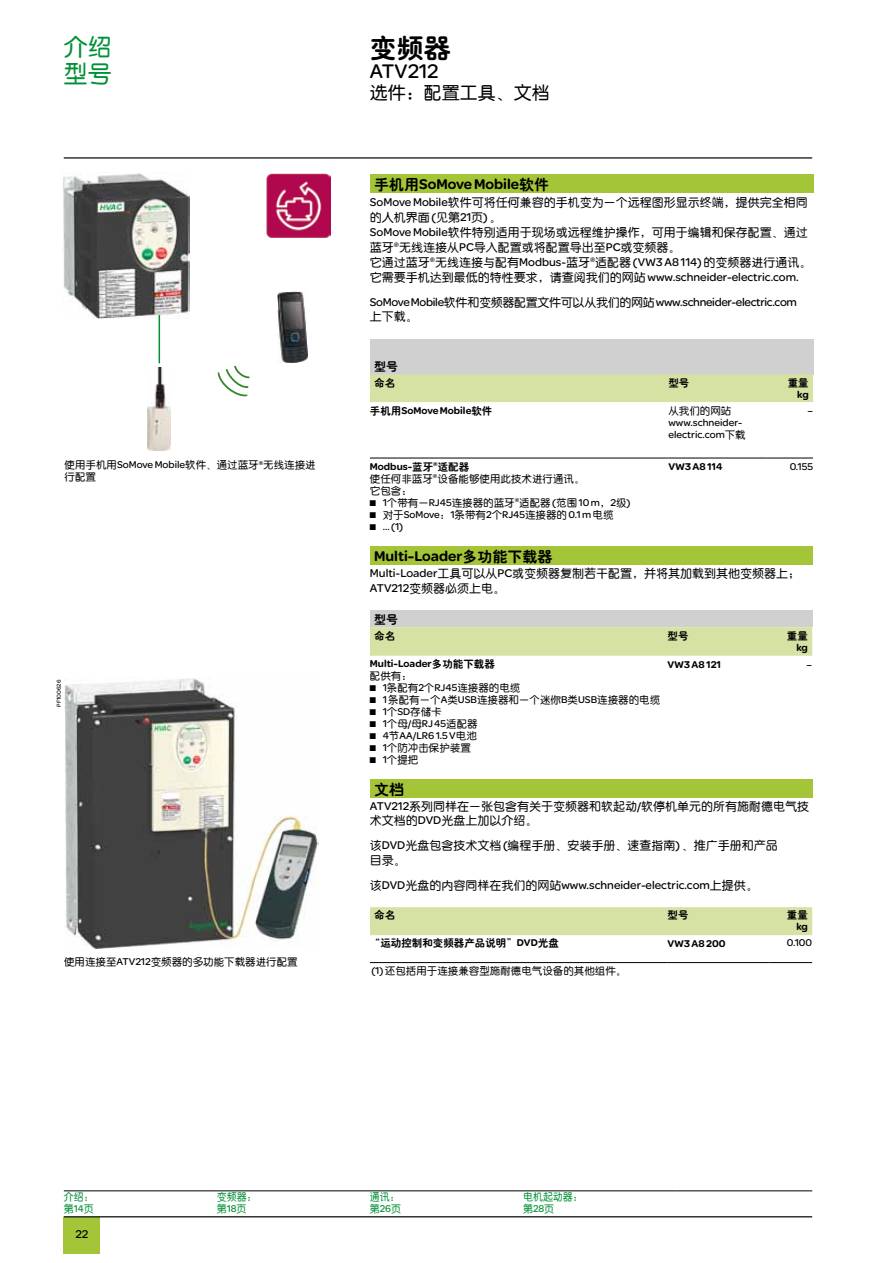
<style>
.page{position:relative;width:893px;height:1263px;background:#fff}
.page>*{position:absolute;margin:0;border:0;box-sizing:border-box;transform-origin:0 0}
.t1{font:27px "H Ye 4 gj";color:#000}
.t2{font:24px/27px "H Ye 3 gj";color:#009036}
.t3{font:21px "SE Optimist";color:#000}
.t4{font:18px "H Ye 3 gj";color:#000}
.t5{font:900 15px "SE Optimist";color:#000}
.t6{font:15px "H Ye 4 gj";color:#000}
.t7{font:12px/15px "H Ye 3 gj";color:#000}
.t8{font:12px/24.9px "SE Optimist";letter-spacing:-.025em;color:#000}
.t9{font:12px "SE Optimist";color:#000}
.t10{font:12px "H Ye 4 gj";color:#000}
.t11{font:10.5px/12px "H Ye 3 gj";color:#000}
.t12{font:10.5px/12px "SE Optimist";color:#000}
.t13{font:900 10.5px "SE Optimist";color:#000}
.t14{font:10.5px "H Ye 4 gj";color:#000}
.t15{font:10.5px/12px "H Ye 3 gj";color:#009036;scale:.95 1}
.t16{font:6px "SE Optimist";color:#000}
.s1{font-family:"SE Optimist"}
.s2{font-family:"H Ye 4 gj";font-weight:400}
.s3{font-family:"H Ye 3 gj"}
.s4{font-family:"Graph Sch"}
.s5{font-family:"SE Optimist";font-weight:900}
</style>
<div class="page">
<hr style="left:64px;top:157px;width:748px;height:2px;background:#000">
<div style="left:64px;top:1217px;width:36px;height:37px;background:#a4c537"></div>
<hr style="left:64px;top:1216px;width:748px;height:1px;background:#000">
<hr style="left:676px;top:1190px;width:136px;height:1px;background:#000">
<hr style="left:64px;top:1190px;width:153px;height:1px;background:#000">
<hr style="left:217px;top:1190px;width:153px;height:1px;background:#000">
<hr style="left:370px;top:1190px;width:153px;height:1px;background:#000">
<hr style="left:523px;top:1190px;width:153px;height:1px;background:#000">
<div style="left:370px;top:779px;width:442px;height:19px;background:#a4c537"></div>
<div style="left:370px;top:907px;width:442px;height:28px;background:#d5e2a4"></div>
<hr style="left:370px;top:962px;width:298px;height:1px;background:#000">
<hr style="left:668px;top:962px;width:102px;height:1px;background:#000">
<hr style="left:770px;top:962px;width:42px;height:1px;background:#000">
<div style="left:370px;top:174px;width:443px;height:19px;background:#a4c537"></div>
<div style="left:370px;top:339px;width:443px;height:35px;background:#d0d0d1"></div>
<div style="left:370px;top:374px;width:443px;height:28px;background:#d5e2a4"></div>
<hr style="left:370px;top:458px;width:222px;height:1px;background:#000">
<hr style="left:592px;top:458px;width:76px;height:1px;background:#000">
<hr style="left:668px;top:458px;width:98px;height:1px;background:#000">
<hr style="left:766px;top:458px;width:47px;height:1px;background:#000">
<div style="left:370px;top:546px;width:442px;height:19px;background:#a4c537"></div>
<div style="left:370px;top:610px;width:442px;height:17px;background:#d0d0d1"></div>
<div style="left:370px;top:627px;width:442px;height:29px;background:#d5e2a4"></div>
<img style="left:147px;top:367px;width:24px;height:83px">
<img style="left:62px;top:173px;width:128px;height:145px">
<img style="left:277px;top:291px;width:30px;height:72px">
<svg style="left:217px;top:365px;width:33px;height:32px"></svg>
<img style="left:267px;top:174px;width:63px;height:63px">
<hr style="left:159px;top:315px;width:1px;height:48px;background:#009036">
<img style="left:65px;top:678px;width:254px;height:272px">
<h2 class="t2" style="left:64px;top:33px;width:49px">介绍型号</h2>
<p class="t11" style="left:65px;top:459px;width:253px">使用手机用<span class="s1">SoMoveMobile</span>软件、通过蓝牙<sup>®</sup>无线连接进行配置</p>
<p class="t16" style="left:55px;top:707px;width:28px;rotate:-90deg">PF100626</p>
<p class="t11" style="left:64px;top:956px;width:235px">使用连接至<span class="s1">ATV212</span>变频器的多功能下载器进行配置</p>
<h1 class="t1" style="left:370px;top:34px;width:82px">变频器</h1>
<h3 class="t3" style="left:370px;top:57px;width:70px">ATV212</h3>
<h3 class="t4" style="left:370px;top:83px;width:181px">选件：配置工具、文档</h3>
<p class="t5" style="left:374px;top:173px;width:176px"><span class="s2">手机用</span>SoMoveMobile<span class="s2">软件</span></p>
<p class="t7" style="left:370px;top:195px;width:443px"><span class="s1">SoMoveMobile</span>软件可将任何兼容的手机变为一个远程图形显示终端，提供完全相同的人机界面<span class="s1">(</span>见第<span class="s1">21</span>页<span class="s1">)</span>。<br><span class="s1">SoMoveMobile</span>软件特别适用于现场或远程维护操作，可用于编辑和保存配置、通过蓝牙<sup>®</sup>无线连接从<span class="s1">PC</span>导入配置或将配置导出至<span class="s1">PC</span>或变频器。<br>它通过蓝牙<sup>®</sup>无线连接与配有<span class="s1">Modbus-</span>蓝牙<sup>®</sup>适配器<span class="s1">(VW3A8114)</span>的变频器进行通讯。</p>
<p class="t8" style="left:370px;top:264px;width:430px"><span class="s3">它需要手机达到最低的特性要求，请查阅我们的网站</span>www.schneider-electric.com.<br>SoMoveMobile<span class="s3">软件和变频器配置文件可以从我们的网站</span>www.schneider-electric.com</p>
<p class="t7" style="left:370px;top:309px;width:49px">上下载。</p>
<p class="t10" style="left:374px;top:360px;width:25px">型号</p>
<p class="t14" style="left:374px;top:377px;width:22px">命名</p>
<p class="t14" style="left:668px;top:377px;width:22px">型号</p>
<p class="t14" style="left:788px;top:377px;width:22px">重量</p>
<p class="t13" style="left:797px;top:387px;width:13px">kg</p>
<p class="t13" style="left:370px;top:403px;width:124px"><span class="s2">手机用</span>SoMoveMobile<span class="s2">软件</span></p>
<p class="t11" style="left:668px;top:404px;width:64px">从我们的网站</p>
<p class="t12" style="left:668px;top:416px;width:79px">www.schneider&shy;electric.com<span class="s3">下载</span></p>
<p class="t12" style="left:807px;top:404px;width:7px">–</p>
<p class="t13" style="left:370px;top:459px;width:101px">Modbus-<span class="s2">蓝牙</span><sup>®</sup><span class="s2">适配器</span></p>
<p class="t11" style="left:370px;top:472px;width:262px">使任何非蓝牙<sup>®</sup>设备能够使用此技术进行通讯。<br>它包含：<br><span class="s4">b</span> <span class="s1">1</span>个带有一<span class="s1">RJ45</span>连接器的蓝牙<sup>®</sup>适配器<span class="s1">(</span>范围<span class="s1">10m</span>，<span class="s1">2</span>级<span class="s1">)</span></p>
<p class="t12" style="left:370px;top:508px;width:245px"><span class="s4">b</span> <span class="s3">对于</span>SoMove<span class="s3">：</span>1<span class="s3">条带有</span>2<span class="s3">个</span>RJ45<span class="s3">连接器的</span>0.1m<span class="s3">电缆</span><span class="s4">b</span> ...(1)</p>
<p class="t13" style="left:668px;top:459px;width:56px">VW3A8114</p>
<p class="t12" style="left:790px;top:460px;width:25px">0.155</p>
<p class="t5" style="left:374px;top:545px;width:180px">Multi-Loader<span class="s2">多功能下载器</span></p>
<p class="t7" style="left:370px;top:566px;width:432px;line-height:14.4px"><span class="s1">Multi-Loader</span>工具可以从<span class="s1">PC</span>或变频器复制若干配置，并将其加载到其他变频器上；<br><span class="s1">ATV212</span>变频器必须上电。</p>
<p class="t10" style="left:374px;top:613px;width:25px">型号</p>
<p class="t14" style="left:374px;top:630px;width:22px">命名</p>
<p class="t14" style="left:668px;top:630px;width:22px">型号</p>
<p class="t14" style="left:787px;top:630px;width:22px">重量</p>
<p class="t13" style="left:796px;top:640px;width:13px">kg</p>
<p class="t13" style="left:370px;top:656px;width:126px">Multi-Loader<span class="s2">多功能下载器</span></p>
<p class="t11" style="left:370px;top:670px;width:292px">配供有：<br><span class="s4">b</span> <span class="s1">1</span>条配有<span class="s1">2</span>个<span class="s1">RJ45</span>连接器的电缆<br><span class="s4">b</span> <span class="s1">1</span>条配有一个<span class="s1">A</span>类<span class="s1">USB</span>连接器和一个迷你<span class="s1">B</span>类<span class="s1">USB</span>连接器的电缆<span class="s4">b</span> <span class="s1">1</span>个<span class="s1">SD</span>存储卡</p>
<p class="t12" style="left:370px;top:717px;width:109px"><span class="s4">b</span> 1<span class="s3">个母</span>/<span class="s3">母</span>RJ45<span class="s3">适配器</span><span class="s4">b</span> 4<span class="s3">节</span>AA/LR61.5V<span class="s3">电池</span></p>
<p class="t11" style="left:370px;top:742px;width:102px"><span class="s4">b</span> <span class="s1">1</span>个防冲击保护装置<span class="s4">b</span> <span class="s1">1</span>个提把</p>
<p class="t13" style="left:668px;top:656px;width:55px">VW3A8121</p>
<p class="t12" style="left:806px;top:658px;width:7px">–</p>
<p class="t6" style="left:374px;top:781px;width:31px">文档</p>
<p class="t7" style="left:370px;top:799px;width:441px;line-height:14.4px"><span class="s1">ATV212</span>系列同样在一张包含有关于变频器和软起动<span class="s1">/</span>软停机单元的所有施耐德电气技术文档的<span class="s1">DVD</span>光盘上加以介绍。</p>
<p class="t7" style="left:370px;top:838px;width:409px;line-height:14.4px">该<span class="s1">DVD</span>光盘包含技术文档<span class="s1">(</span>编程手册、安装手册、速查指南<span class="s1">)</span>、推广手册和产品目录。</p>
<p class="t9" style="left:370px;top:876px;width:390px"><span class="s3">该</span>DVD<span class="s3">光盘的内容同样在我们的网站</span>www.schneider-electric.com<span class="s3">上提供。</span></p>
<p class="t14" style="left:374px;top:910px;width:22px">命名</p>
<p class="t14" style="left:668px;top:910px;width:22px">型号</p>
<p class="t14" style="left:787px;top:910px;width:22px">重量</p>
<p class="t13" style="left:796px;top:919px;width:13px">kg</p>
<p class="t14" style="left:370px;top:938px;width:190px">“运动控制和变频器产品说明”<span class="s5">DVD</span>光盘</p>
<p class="t13" style="left:668px;top:936px;width:59px">VW3A8200</p>
<p class="t12" style="left:787px;top:936px;width:27px">0.100</p>
<p class="t11" style="left:371px;top:964px;width:256px"><span class="s1">(1)</span>还包括用于连接兼容型施耐德电气设备的其他组件。</p>
<p class="t15" style="left:64px;top:1191px;width:33px">介绍：第<span class="s1">14</span>页</p>
<p class="t15" style="left:217px;top:1191px;width:44px">变频器：第<span class="s1">18</span>页</p>
<p class="t15" style="left:370px;top:1191px;width:34px">通讯：第<span class="s1">26</span>页</p>
<p class="t15" style="left:523px;top:1191px;width:64px">电机起动器：第<span class="s1">28</span>页</p>
<p class="t9" style="left:75px;top:1225px;width:14px">22</p>
</div>
